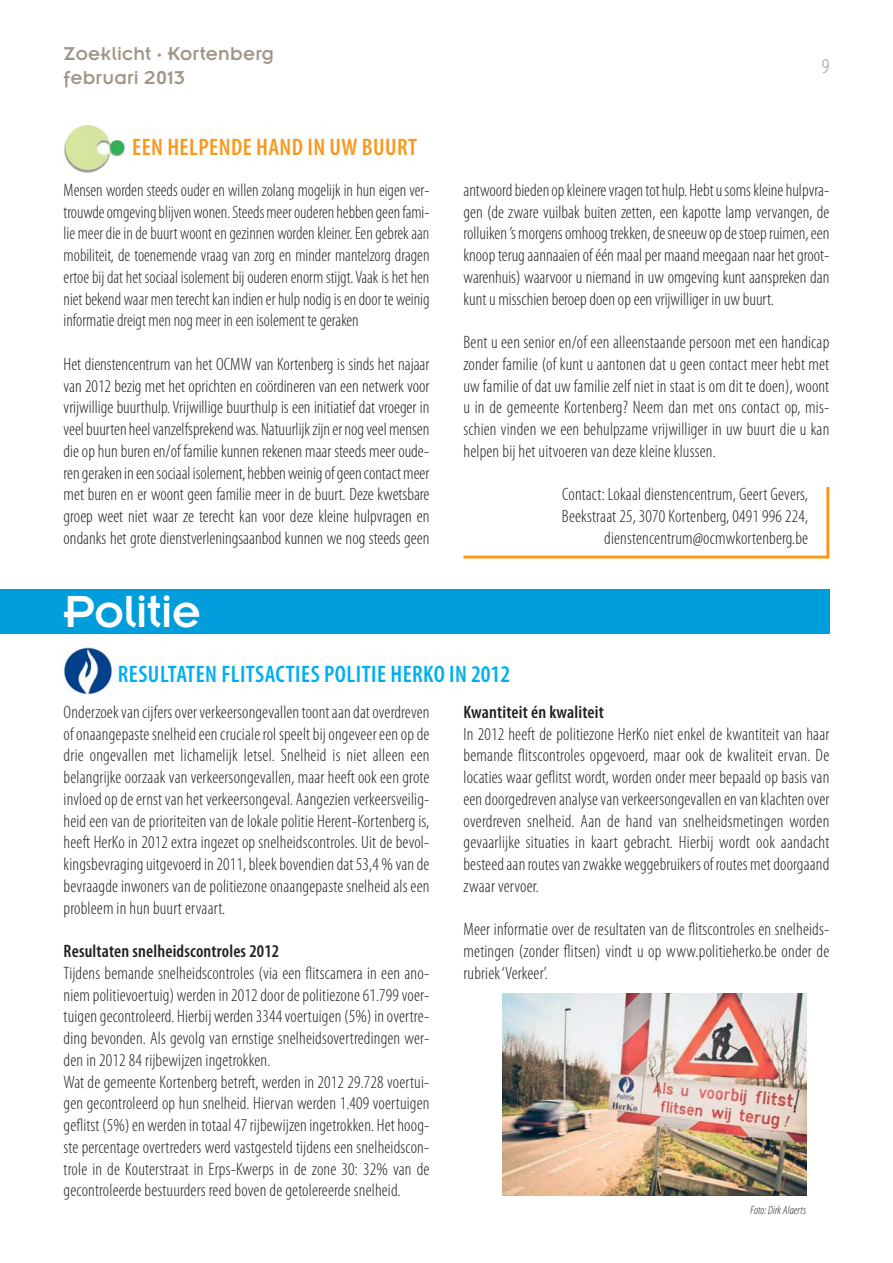
<style>
.page{position:relative;width:893px;height:1263px;background:#fff}
.page>*{position:absolute;margin:0;border:0;box-sizing:border-box;transform-origin:0 0}
.t1{font:49.5px "Insignia LT Std";letter-spacing:-.015em;color:#fff}
.t2{font:600 condensed 24px "Myriad Pro";letter-spacing:.02em;color:#00aeef}
.t3{font:600 condensed 24px "Myriad Pro";letter-spacing:.02em;color:#f8981d}
.t4{font:300 condensed 21px "Myriad Pro";color:#a19589}
.t5{font:20.4px/24.6px "Insignia LT Std";letter-spacing:.015em;color:#a19589}
.t6{font:300 condensed 18px/21.8px "Myriad Pro";letter-spacing:.01em;color:#231f20;text-align:justify}
.t7{font:600 condensed 18px "Myriad Pro";letter-spacing:.01em;color:#231f20}
.t8{font:italic 300 condensed 12px "Myriad Pro";letter-spacing:.005em;color:#231f20}
</style>
<div class="page">
<div style="left:0;top:589px;width:829px;height:45px;background:#009ddc"></div>
<svg style="left:463px;top:487px;width:366px;height:72px"></svg>
<img style="left:502px;top:994px;width:304px;height:202px">
<img style="left:64px;top:647px;width:48px;height:48px">
<img style="left:64px;top:125px;width:60px;height:48px">
<p class="t5" style="left:64px;top:43px;width:212px">Zoeklicht · Kortenberg februari 2013</p>
<h2 class="t3" style="left:132px;top:138px;width:286px">EEN HELPENDE HAND IN UW BUURT</h2>
<p class="t6" style="left:64px;top:181px;width:367px">Mensen worden steeds ouder en willen zolang mogelijk in hun eigen ver&shy;trouwde omgeving blijven wonen. Steeds meer ouderen hebben geen fami&shy;lie meer die in de buurt woont en gezinnen worden kleiner. Een gebrek aan mobiliteit, de toenemende vraag van zorg en minder mantelzorg dragen ertoe bij dat het sociaal isolement bij ouderen enorm stijgt. Vaak is het hen niet bekend waar men terecht kan indien er hulp nodig is en door te weinig informatie dreigt men nog meer in een isolement te geraken</p>
<p class="t6" style="left:64px;top:355px;width:367px">Het dienstencentrum van het OCMW van Kortenberg is sinds het najaar van 2012 bezig met het oprichten en coördineren van een netwerk voor vrijwillige buurthulp. Vrijwillige buurthulp is een initiatief dat vroeger in veel buurten heel vanzelfsprekend was. Natuurlijk zijn er nog veel mensen die op hun buren en/of familie kunnen rekenen maar steeds meer oude&shy;ren geraken in een sociaal isolement, hebben weinig of geen contact meer met buren en er woont geen familie meer in de buurt. Deze kwetsbare groep weet niet waar ze terecht kan voor deze kleine hulpvragen en ondanks het grote dienstverleningsaanbod kunnen we nog steeds geen</p>
<h1 class="t1" style="left:64px;top:592px;width:139px">Politie</h1>
<p class="t4" style="left:821px;top:58px;width:9px">9</p>
<p class="t6" style="left:463px;top:181px;width:367px">antwoord bieden op kleinere vragen tot hulp. Hebt u soms kleine hulpvra&shy;gen (de zware vuilbak buiten zetten, een kapotte lamp vervangen, de rolluiken ’s morgens omhoog trekken, de sneeuw op de stoep ruimen, een knoop terug aannaaien of één maal per maand meegaan naar het groot&shy;warenhuis) waarvoor u niemand in uw omgeving kunt aanspreken dan kunt u misschien beroep doen op een vrijwilliger in uw buurt.</p>
<p class="t6" style="left:463px;top:333px;width:367px">Bent u een senior en/of een alleenstaande persoon met een handicap zonder familie (of kunt u aantonen dat u geen contact meer hebt met uw familie of dat uw familie zelf niet in staat is om dit te doen), woont u in de gemeente Kortenberg? Neem dan met ons contact op, mis&shy;schien vinden we een behulpzame vrijwilliger in uw buurt die u kan helpen bij het uitvoeren van deze kleine klussen.</p>
<p class="t6" style="left:562px;top:485px;width:248px;text-align:right">Contact: Lokaal dienstencentrum, Geert Gevers,<br>Beekstraat 25, 3070 Kortenberg, 0491 996 224, dienstencentrum@ocmwkortenberg.be</p>
<h2 class="t2" style="left:118px;top:665px;width:394px">RESULTATEN FLITSACTIES POLITIE HERKO IN 2012</h2>
<p class="t6" style="left:64px;top:703px;width:367px">Onderzoek van cijfers over verkeersongevallen toont aan dat overdreven of onaangepaste snelheid een cruciale rol speelt bij ongeveer een op de drie ongevallen met lichamelijk letsel. Snelheid is niet alleen een belangrijke oorzaak van verkeersongevallen, maar heeft ook een grote invloed op de ernst van het verkeersongeval. Aangezien verkeersveilig&shy;heid een van de prioriteiten van de lokale politie Herent-Kortenberg is, heeft HerKo in 2012 extra ingezet op snelheidscontroles. Uit de bevol&shy;kingsbevraging uitgevoerd in 2011, bleek bovendien dat 53,4 % van de bevraagde inwoners van de politiezone onaangepaste snelheid als een probleem in hun buurt ervaart.</p>
<p class="t7" style="left:64px;top:944px;width:217px">Resultaten snelheidscontroles 2012</p>
<p class="t6" style="left:64px;top:964px;width:367px;text-align:left">Tijdens bemande snelheidscontroles (via een flitscamera in een ano&shy;niem politievoertuig) werden in 2012 door de politiezone 61.799 voer&shy;tuigen gecontroleerd. Hierbij werden 3344 voertuigen (5%) in overtre&shy;ding bevonden. Als gevolg van ernstige snelheidsovertredingen wer&shy;den in 2012 84 rijbewijzen ingetrokken.<br>Wat de gemeente Kortenberg betreft, werden in 2012 29.728 voertui&shy;gen gecontroleerd op hun snelheid. Hiervan werden 1.409 voertuigen geflitst (5%) en werden in totaal 47 rijbewijzen ingetrokken. Het hoog&shy;ste percentage overtreders werd vastgesteld tijdens een snelheidscon&shy;trole in de Kouterstraat in Erps-Kwerps in de zone 30: 32% van de gecontroleerde bestuurders reed boven de getolereerde snelheid.</p>
<p class="t7" style="left:463px;top:705px;width:142px">Kwantiteit én kwaliteit</p>
<p class="t6" style="left:463px;top:725px;width:367px">In 2012 heeft de politiezone HerKo niet enkel de kwantiteit van haar bemande flitscontroles opgevoerd, maar ook de kwaliteit ervan. De locaties waar geflitst wordt, worden onder meer bepaald op basis van een doorgedreven analyse van verkeersongevallen en van klachten over overdreven snelheid. Aan de hand van snelheidsmetingen worden gevaarlijke situaties in kaart gebracht. Hierbij wordt ook aandacht besteed aan routes van zwakke weggebruikers of routes met doorgaand zwaar vervoer.</p>
<p class="t6" style="left:463px;top:920px;width:367px">Meer informatie over de resultaten van de flitscontroles en snelheids&shy;metingen (zonder flitsen) vindt u op www.politieherko.be onder de rubriek ‘Verkeer’.</p>
<p class="t8" style="left:750px;top:1205px;width:57px">Foto: Dirk Alaerts</p>
</div>
